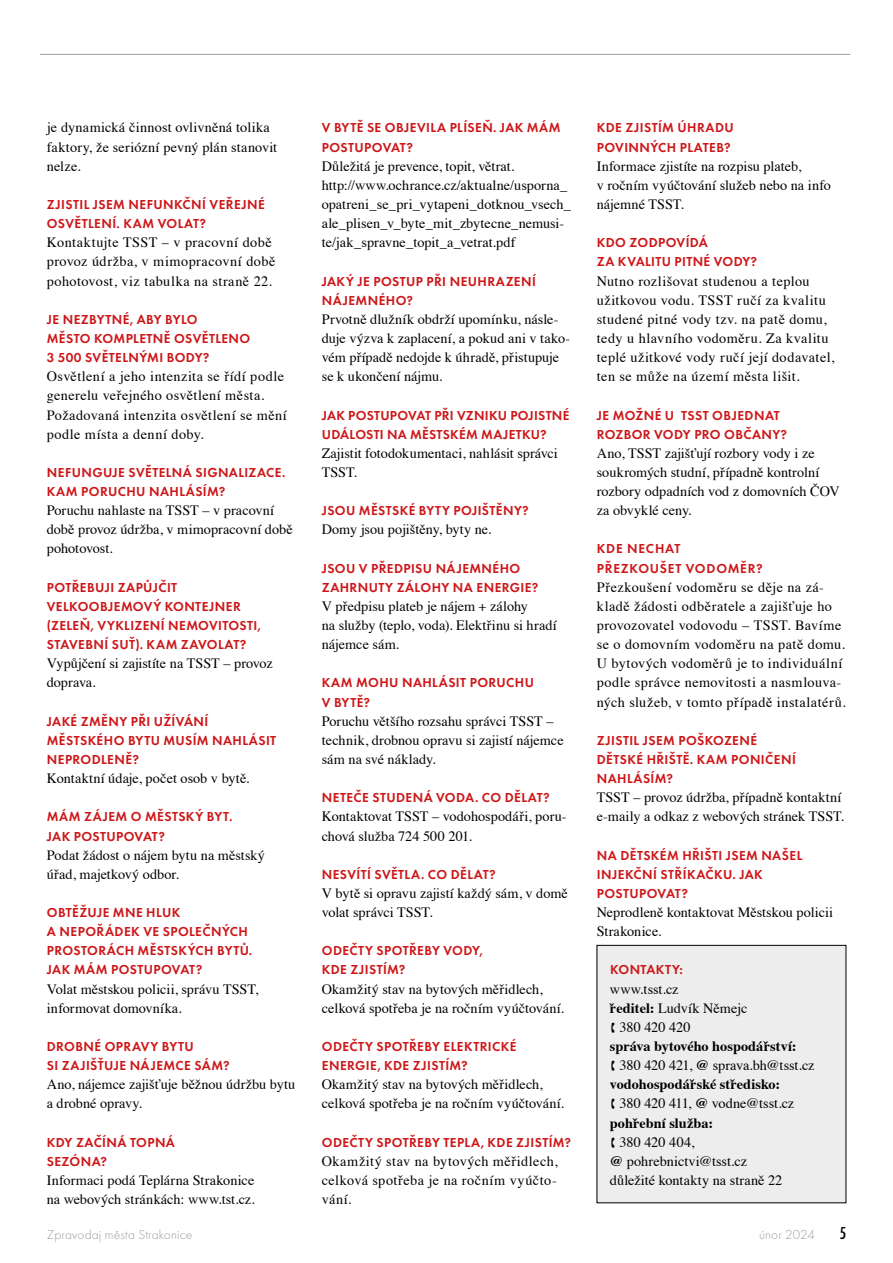
<style>
.page{position:relative;width:893px;height:1263px;background:#fff}
.page>*{position:absolute;margin:0;border:0;box-sizing:border-box;transform-origin:0 0}
.t1{font:500 condensed 18px "Futura TOT";color:#000}
.t2{font:14.25px/19.2px "Times";letter-spacing:.01em;color:#000}
.t3{font:14.25px/19.2px "Times";letter-spacing:.03em;color:#000}
.t4{font:14.25px/19.2px "Times";letter-spacing:.035em;color:#000}
.t5{font:700 14.25px "Times";letter-spacing:.005em;color:#000}
.t6{font:600 13.5px/19.2px "Futura TOT";letter-spacing:.03em;color:#cd1719}
.t7{font:13.5px "Futura TOT Ligh";letter-spacing:.01em;color:#9d9d9c}
.t8{font:600 13.5px/19.2px "Futura TOT";letter-spacing:.06em;color:#cd1719}
.s1{font-weight:700}
</style>
<div class="page">
<hr style="left:40px;top:54px;width:810px;height:1px;background:#9d9d9c">
<div style="left:597px;top:945px;width:249px;height:258px;background:#ededed"></div>
<p class="t2" style="left:47px;top:117px;width:232px">je dynamická činnost ovlivněná tolika faktory, že seriózní pevný plán stanovit nelze.</p>
<p class="t6" style="left:47px;top:195px;width:219px">ZJISTIL JSEM NEFUNKČNÍ VEŘEJNÉ<br>OSVĚTLENÍ. KAM VOLAT?</p>
<p class="t4" style="left:47px;top:232px;width:230px">Kontaktujte TSST – v pracovní době provoz údržba, v mimopracovní době pohotovost, viz tabulka na straně 22.</p>
<p class="t6" style="left:47px;top:310px;width:205px">JE NEZBYTNÉ, ABY BYLO<br>MĚSTO KOMPLETNĚ OSVĚTLENO<br>3 500 SVĚTELNÝMI BODY?</p>
<p class="t3" style="left:47px;top:366px;width:242px">Osvětlení a jeho intenzita se řídí podle generelu veřejného osvětlení města.<br>Požadovaná intenzita osvětlení se mění podle místa a denní doby.</p>
<p class="t6" style="left:47px;top:463px;width:240px">NEFUNGUJE SVĚTELNÁ SIGNALIZACE.<br>KAM PORUCHU NAHLÁSÍM?</p>
<p class="t2" style="left:47px;top:500px;width:247px">Poruchu nahlaste na TSST – v pracovní době provoz údržba, v mimopracovní době pohotovost.</p>
<p class="t6" style="left:47px;top:577px;width:216px">POTŘEBUJI ZAPŮJČIT<br>VELKOOBJEMOVÝ KONTEJNER (ZELEŇ, VYKLIZENÍ NEMOVITOSTI,<br>STAVEBNÍ SUŤ). KAM ZAVOLAT?</p>
<p class="t2" style="left:47px;top:653px;width:228px">Vypůjčení si zajistíte na TSST – provoz doprava.</p>
<p class="t6" style="left:47px;top:711px;width:231px">JAKÉ ZMĚNY PŘI UŽÍVÁNÍ<br>MĚSTSKÉHO BYTU MUSÍM NAHLÁSIT<br>NEPRODLENĚ?</p>
<p class="t2" style="left:47px;top:767px;width:204px">Kontaktní údaje, počet osob v bytě.</p>
<p class="t6" style="left:47px;top:807px;width:187px">MÁM ZÁJEM O MĚSTSKÝ BYT.<br>JAK POSTUPOVAT?</p>
<p class="t2" style="left:47px;top:844px;width:220px">Podat žádost o nájem bytu na městský úřad, majetkový odbor.</p>
<p class="t6" style="left:47px;top:903px;width:207px">OBTĚŽUJE MNE HLUK<br>A NEPOŘÁDEK VE SPOLEČNÝCH<br>PROSTORÁCH MĚSTSKÝCH BYTŮ.<br>JAK MÁM POSTUPOVAT?</p>
<p class="t2" style="left:47px;top:978px;width:213px">Volat městskou policii, správu TSST, informovat domovníka.</p>
<p class="t6" style="left:47px;top:1037px;width:184px">DROBNÉ OPRAVY BYTU<br>SI ZAJIŠŤUJE NÁJEMCE SÁM?</p>
<p class="t2" style="left:47px;top:1074px;width:250px">Ano, nájemce zajišťuje běžnou údržbu bytu a drobné opravy.</p>
<p class="t6" style="left:47px;top:1132px;width:130px">KDY ZAČÍNÁ TOPNÁ<br>SEZÓNA?</p>
<p class="t2" style="left:47px;top:1169px;width:209px">Informaci podá Teplárna Strakonice na webových stránkách: www.tst.cz.</p>
<p class="t6" style="left:322px;top:118px;width:240px">V BYTĚ SE OBJEVILA PLÍSEŇ. JAK MÁM<br>POSTUPOVAT?</p>
<p class="t2" style="left:322px;top:155px;width:251px">Důležitá je prevence, topit, větrat. http://www.ochrance.cz/aktualne/usporna_ opatreni_se_pri_vytapeni_dotknou_vsech_ ale_plisen_v_byte_mit_zbytecne_nemusi&shy;te/jak_spravne_topit_a_vetrat.pdf</p>
<p class="t6" style="left:322px;top:271px;width:216px">JAKÝ JE POSTUP PŘI NEUHRAZENÍ<br>NÁJEMNÉHO?</p>
<p class="t2" style="left:322px;top:308px;width:250px">Prvotně dlužník obdrží upomínku, násle&shy;duje výzva k zaplacení, a pokud ani v tako&shy;vém případě nedojde k úhradě, přistupuje se k ukončení nájmu.</p>
<p class="t6" style="left:322px;top:405px;width:249px">JAK POSTUPOVAT PŘI VZNIKU POJISTNÉ<br>UDÁLOSTI NA MĚSTSKÉM MAJETKU?</p>
<p class="t2" style="left:322px;top:442px;width:238px">Zajistit fotodokumentaci, nahlásit správci<br>TSST.</p>
<p class="t6" style="left:322px;top:501px;width:208px">JSOU MĚSTSKÉ BYTY POJIŠTĚNY?</p>
<p class="t2" style="left:322px;top:519px;width:171px">Domy jsou pojištěny, byty ne.</p>
<p class="t6" style="left:322px;top:558px;width:218px">JSOU V PŘEDPISU NÁJEMNÉHO<br>ZAHRNUTY ZÁLOHY NA ENERGIE?</p>
<p class="t2" style="left:322px;top:595px;width:236px">V předpisu plateb je nájem + zálohy<br>na služby (teplo, voda). Elektřinu si hradí nájemce sám.</p>
<p class="t6" style="left:322px;top:673px;width:214px">KAM MOHU NAHLÁSIT PORUCHU<br>V BYTĚ?</p>
<p class="t2" style="left:322px;top:710px;width:243px">Poruchu většího rozsahu správci TSST – technik, drobnou opravu si zajistí nájemce sám na své náklady.</p>
<p class="t6" style="left:322px;top:788px;width:229px">NETEČE STUDENÁ VODA. CO DĚLAT?</p>
<p class="t2" style="left:322px;top:806px;width:246px">Kontaktovat TSST – vodohospodáři, poru&shy;chová služba 724 500 201.</p>
<p class="t6" style="left:322px;top:864px;width:175px">NESVÍTÍ SVĚTLA. CO DĚLAT?</p>
<p class="t2" style="left:322px;top:882px;width:248px">V bytě si opravu zajistí každý sám, v domě volat správci TSST.</p>
<p class="t6" style="left:322px;top:941px;width:162px">ODEČTY SPOTŘEBY VODY,<br>KDE ZJISTÍM?</p>
<p class="t2" style="left:322px;top:978px;width:244px">Okamžitý stav na bytových měřidlech, celková spotřeba je na ročním vyúčtování.</p>
<p class="t6" style="left:322px;top:1037px;width:196px">ODEČTY SPOTŘEBY ELEKTRICKÉ<br>ENERGIE, KDE ZJISTÍM?</p>
<p class="t2" style="left:322px;top:1074px;width:244px">Okamžitý stav na bytových měřidlech, celková spotřeba je na ročním vyúčtování.</p>
<p class="t6" style="left:322px;top:1132px;width:251px">ODEČTY SPOTŘEBY TEPLA, KDE ZJISTÍM?</p>
<p class="t2" style="left:322px;top:1150px;width:237px;text-align:justify">Okamžitý stav na bytových měřidlech, celková spotřeba je na ročním vyúčto&shy;vání.</p>
<p class="t6" style="left:597px;top:118px;width:138px">KDE ZJISTÍM ÚHRADU<br>POVINNÝCH PLATEB?</p>
<p class="t2" style="left:597px;top:155px;width:236px">Informace zjistíte na rozpisu plateb,<br>v ročním vyúčtování služeb nebo na info nájemné TSST.</p>
<p class="t6" style="left:597px;top:233px;width:162px">KDO ZODPOVÍDÁ<br>ZA KVALITU PITNÉ VODY?</p>
<p class="t3" style="left:597px;top:270px;width:239px">Nutno rozlišovat studenou a teplou užitkovou vodu. TSST ručí za kvalitu studené pitné vody tzv. na patě domu, tedy u hlavního vodoměru. Za kvalitu teplé užitkové vody ručí její dodavatel, ten se může na území města lišit.</p>
<p class="t6" style="left:597px;top:405px;width:192px">JE MOŽNÉ U TSST OBJEDNAT<br>ROZBOR VODY PRO OBČANY?</p>
<p class="t2" style="left:597px;top:442px;width:244px">Ano, TSST zajišťují rozbory vody i ze soukromých studní, případně kontrolní rozbory odpadních vod z domovních ČOV za obvyklé ceny.</p>
<p class="t8" style="left:597px;top:539px;width:167px">KDE NECHAT<br>PŘEZKOUŠET VODOMĚR?</p>
<p class="t3" style="left:597px;top:576px;width:250px">Přezkoušení vodoměru se děje na zá&shy;kladě žádosti odběratele a zajišťuje ho provozovatel vodovodu – TSST. Bavíme se o domovním vodoměru na patě domu.<br>U bytových vodoměrů je to individuální podle správce nemovitosti a nasmlouva&shy;ných služeb, v tomto případě instalatérů.</p>
<p class="t6" style="left:597px;top:731px;width:201px">ZJISTIL JSEM POŠKOZENÉ<br>DĚTSKÉ HŘIŠTĚ. KAM PONIČENÍ<br>NAHLÁSÍM?</p>
<p class="t2" style="left:597px;top:787px;width:249px">TSST – provoz údržba, případně kontaktní e-maily a odkaz z webových stránek TSST.</p>
<p class="t6" style="left:597px;top:845px;width:207px">NA DĚTSKÉM HŘIŠTI JSEM NAŠEL<br>INJEKČNÍ STŘÍKAČKU. JAK<br>POSTUPOVAT?</p>
<p class="t2" style="left:597px;top:901px;width:238px">Neprodleně kontaktovat Městskou policii<br>Strakonice.</p>
<p class="t6" style="left:610px;top:960px;width:74px">KONTAKTY:</p>
<p class="t2" style="left:610px;top:978px;width:70px">www.tsst.cz</p>
<p class="t2" style="left:610px;top:997px;width:139px"><span class="s1">ředitel:</span> Ludvík Němejc</p>
<p class="t2" style="left:620px;top:1016px;width:72px">380 420 420</p>
<p class="t5" style="left:610px;top:1032px;width:188px">správa bytového hospodářství:</p>
<p class="t2" style="left:620px;top:1054px;width:196px">380 420 421, <span class="s1">@</span> sprava.bh@tsst.cz</p>
<p class="t5" style="left:610px;top:1071px;width:172px">vodohospodářské středisko:</p>
<p class="t2" style="left:620px;top:1093px;width:176px">380 420 411, <span class="s1">@</span> vodne@tsst.cz</p>
<p class="t5" style="left:610px;top:1109px;width:105px">pohřební služba:</p>
<p class="t2" style="left:610px;top:1131px;width:174px;text-indent:10px">380 420 404,<br><span class="s1">@</span> pohrebnictvi@tsst.cz důležité kontakty na straně 22</p>
<p class="t7" style="left:47px;top:1227px;width:147px">Zpravodaj města Strakonice</p>
<p class="t7" style="left:759px;top:1227px;width:57px">únor 2024</p>
<p class="t1" style="left:839px;top:1223px;width:8px">5</p>
</div>
